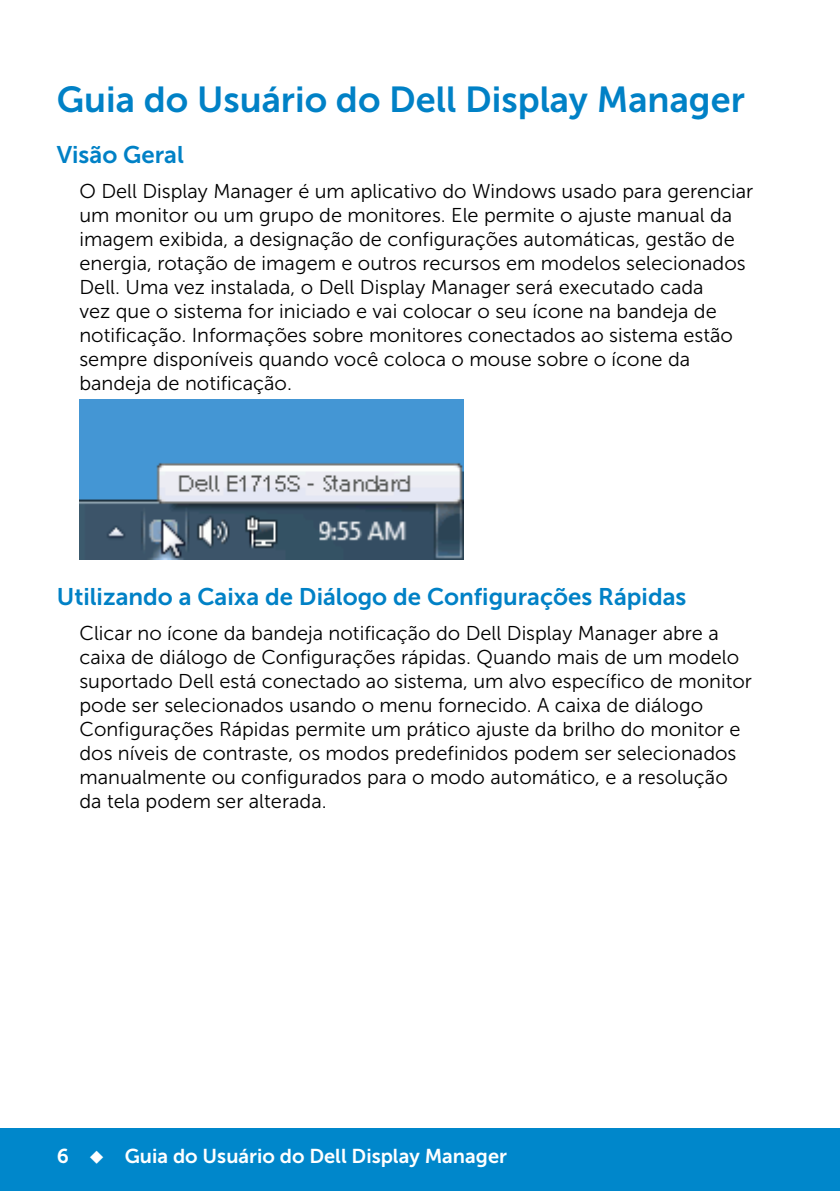
<style>
.page{position:relative;width:840px;height:1191px;background:#fff}
.page>*{position:absolute;margin:0;border:0;box-sizing:border-box;transform-origin:0 0}
.t1{font:36px "Museo Sans For Dell 700";color:#0081c6}
.t2{font:24px "Museo Sans For Dell 700";color:#0081c6}
.t3{font:20px/24px "Museo Sans For Dell 300";color:#000}
.t4{font:20px "Museo Sans For Dell 700";color:#fff}
</style>
<div class="page">
<div style="left:0;top:1128px;width:839px;height:63px;background:#0087cb"></div>
<img style="left:79px;top:400px;width:384px;height:160px">
<h1 class="t1" style="left:57px;top:80px;width:689px">Guia do Usuário do Dell Display Manager</h1>
<p class="t2" style="left:57px;top:141px;width:128px">Visão Geral</p>
<p class="t3" style="left:79px;top:179px;width:675px">O Dell Display Manager é um aplicativo do Windows usado para gerenciar um monitor ou um grupo de monitores. Ele permite o ajuste manual da imagem exibida, a designação de configurações automáticas, gestão de energia, rotação de imagem e outros recursos em modelos selecionados Dell. Uma vez instalada, o Dell Display Manager será executado cada<br>vez que o sistema for iniciado e vai colocar o seu ícone na bandeja de notificação. Informações sobre monitores conectados ao sistema estão sempre disponíveis quando você coloca o mouse sobre o ícone da bandeja de notificação.</p>
<p class="t2" style="left:57px;top:583px;width:630px">Utilizando a Caixa de Diálogo de Configurações Rápidas</p>
<p class="t3" style="left:79px;top:621px;width:673px">Clicar no ícone da bandeja notificação do Dell Display Manager abre a caixa de diálogo de Configurações rápidas. Quando mais de um modelo suportado Dell está conectado ao sistema, um alvo específico de monitor pode ser selecionados usando o menu fornecido. A caixa de diálogo Configurações Rápidas permite um prático ajuste da brilho do monitor e dos níveis de contraste, os modos predefinidos podem ser selecionados manualmente ou configurados para o modo automático, e a resolução da tela podem ser alterada.</p>
<p class="t4" style="left:57px;top:1144px;width:451px">6 ◆ Guia do Usuário do Dell Display Manager</p>
</div>
